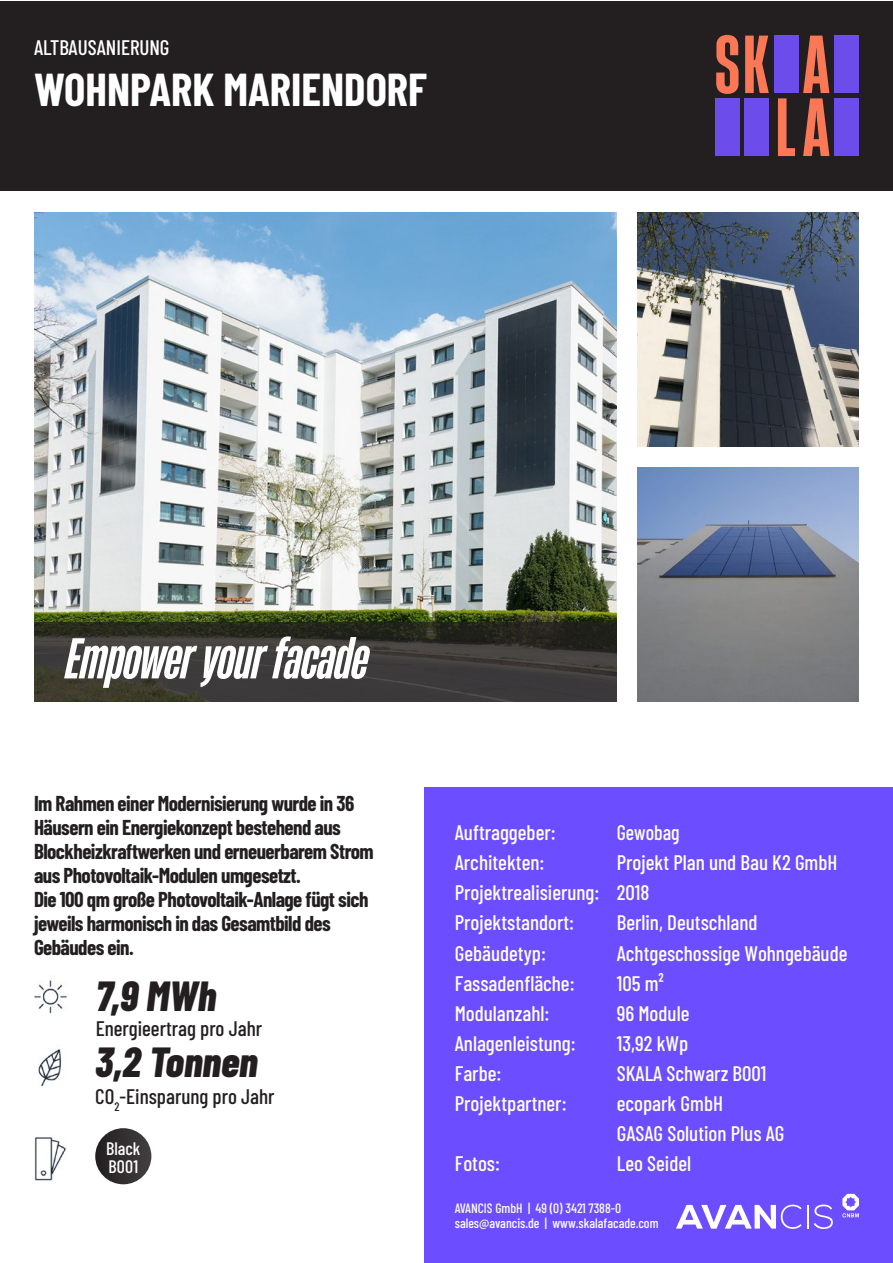
<style>
.page{position:relative;width:893px;height:1263px;background:#fff}
.page>*{position:absolute;margin:0;border:0;box-sizing:border-box;transform-origin:0 0}
.t1{font:italic 700 54px "Heading Now 36";color:#fff}
.t2{font:700 45px "Barlow Condensed";color:#fff}
.t3{font:italic 800 42px "Barlow Condensed";color:#231f20}
.t4{font:500 21px/30px "Barlow Condensed";color:#fff}
.t5{font:700 21px/24px "Barlow Condensed";letter-spacing:-.025em;color:#231f20}
.t6{font:500 21px "Barlow Condensed";color:#231f20}
.t7{font:500 21px "Barlow Condensed";color:#fff;scale:.95 1}
.t8{font:500 18px/18px "Barlow Condensed";letter-spacing:.005em;color:#fff}
.t9{font:500 13.5px/15px "Barlow Condensed";color:#fff}
</style>
<div class="page">
<div style="left:424px;top:787px;width:469px;height:476px;background:#6c4dff"></div>
<div style="left:0;top:1px;width:893px;height:189px;background:#231f20"></div>
<div style="left:95px;top:1128px;width:56px;height:56px;background:linear-gradient(to right,#292526,#403c3d);border-radius:50%"></div>
<img style="left:34px;top:213px;width:583px;height:409px">
<img style="left:638px;top:213px;width:221px;height:233px">
<img style="left:638px;top:468px;width:221px;height:234px">
<img style="left:34px;top:980px;width:33px;height:34px">
<img style="left:38px;top:1049px;width:24px;height:38px">
<img style="left:34px;top:1137px;width:32px;height:44px">
<svg style="left:676px;top:1205px;width:126px;height:24px"></svg>
<hr style="left:807px;top:1205px;width:2px;height:23px;background:#fff">
<svg style="left:814px;top:1204px;width:19px;height:25px"></svg>
<svg style="left:842px;top:1194px;width:17px;height:23px"></svg>
<svg style="left:34px;top:622px;width:583px;height:80px;background:#393733"></svg>
<div style="left:774px;top:36px;width:25px;height:57px;background:#6c4deb"></div>
<div style="left:834px;top:36px;width:24px;height:57px;background:#6c4deb"></div>
<div style="left:715px;top:98px;width:24px;height:58px;background:#6c4deb"></div>
<div style="left:745px;top:98px;width:24px;height:58px;background:#6c4deb"></div>
<div style="left:834px;top:98px;width:24px;height:58px;background:#6c4deb"></div>
<svg style="left:803px;top:36px;width:26px;height:120px"></svg>
<svg style="left:778px;top:98px;width:17px;height:58px"></svg>
<svg style="left:745px;top:36px;width:24px;height:57px"></svg>
<svg style="left:716px;top:35px;width:22px;height:59px"></svg>
<p class="t4" style="left:34px;top:31px;width:137px">ALTBAUSANIERUNG</p>
<h2 class="t2" style="left:34px;top:57px;width:395px">WOHNPARK MARIENDORF</h2>
<h1 class="t1" style="left:66px;top:621px;width:304px">Empower your facade</h1>
<p class="t5" style="left:34px;top:790px;width:341px">Im Rahmen einer Modernisierung wurde in 36<br>Häusern ein Energiekonzept bestehend aus Blockheizkraftwerken und erneuerbarem Strom aus Photovoltaik-Modulen umgesetzt.<br>Die 100 qm große Photovoltaik-Anlage fügt sich jeweils harmonisch in das Gesamtbild des Gebäudes ein.</p>
<h3 class="t3" style="left:96px;top:966px;width:122px">7,9 MWh</h3>
<p class="t6" style="left:96px;top:1014px;width:168px">Energieertrag pro Jahr</p>
<h3 class="t3" style="left:95px;top:1032px;width:164px">3,2 Tonnen</h3>
<p class="t6" style="left:95px;top:1081px;width:181px">CO<sub>2</sub>-Einsparung pro Jahr</p>
<p class="t8" style="left:106px;top:1139px;width:36px">Black<br>B001</p>
<p class="t4" style="left:455px;top:816px;width:102px">Auftraggeber:</p>
<p class="t7" style="left:617px;top:818px;width:68px">Gewobag</p>
<p class="t4" style="left:455px;top:846px;width:91px">Architekten:</p>
<p class="t4" style="left:455px;top:846px;width:384px;text-indent:162px">Projekt Plan und Bau K2 GmbH<br>Projektrealisierung: 2018<br>Projektstandort:</p>
<p class="t4" style="left:617px;top:906px;width:142px">Berlin, Deutschland</p>
<p class="t4" style="left:455px;top:936px;width:93px">Gebäudetyp:</p>
<p class="t4" style="left:617px;top:936px;width:232px">Achtgeschossige Wohngebäude</p>
<p class="t4" style="left:455px;top:966px;width:121px">Fassadenfläche:</p>
<p class="t4" style="left:617px;top:966px;width:49px">105 m²</p>
<p class="t4" style="left:455px;top:996px;width:96px">Modulanzahl:</p>
<p class="t4" style="left:617px;top:996px;width:74px">96 Module</p>
<p class="t4" style="left:455px;top:1026px;width:122px">Anlagenleistung:</p>
<p class="t4" style="left:617px;top:1026px;width:73px">13,92 kWp</p>
<p class="t4" style="left:455px;top:1056px;width:48px">Farbe:</p>
<p class="t4" style="left:617px;top:1056px;width:151px">SKALA Schwarz B001</p>
<p class="t4" style="left:455px;top:1086px;width:113px">Projektpartner:</p>
<p class="t4" style="left:617px;top:1086px;width:169px">ecopark GmbH<br>GASAG Solution Plus AG</p>
<p class="t4" style="left:455px;top:1146px;width:47px">Fotos:</p>
<p class="t4" style="left:617px;top:1146px;width:76px">Leo Seidel</p>
<p class="t9" style="left:455px;top:1200px;width:205px">AVANCIS GmbH | 49 (0) 3421 7388-0 sales@avancis.de | www.skalafacade.com</p>
</div>
